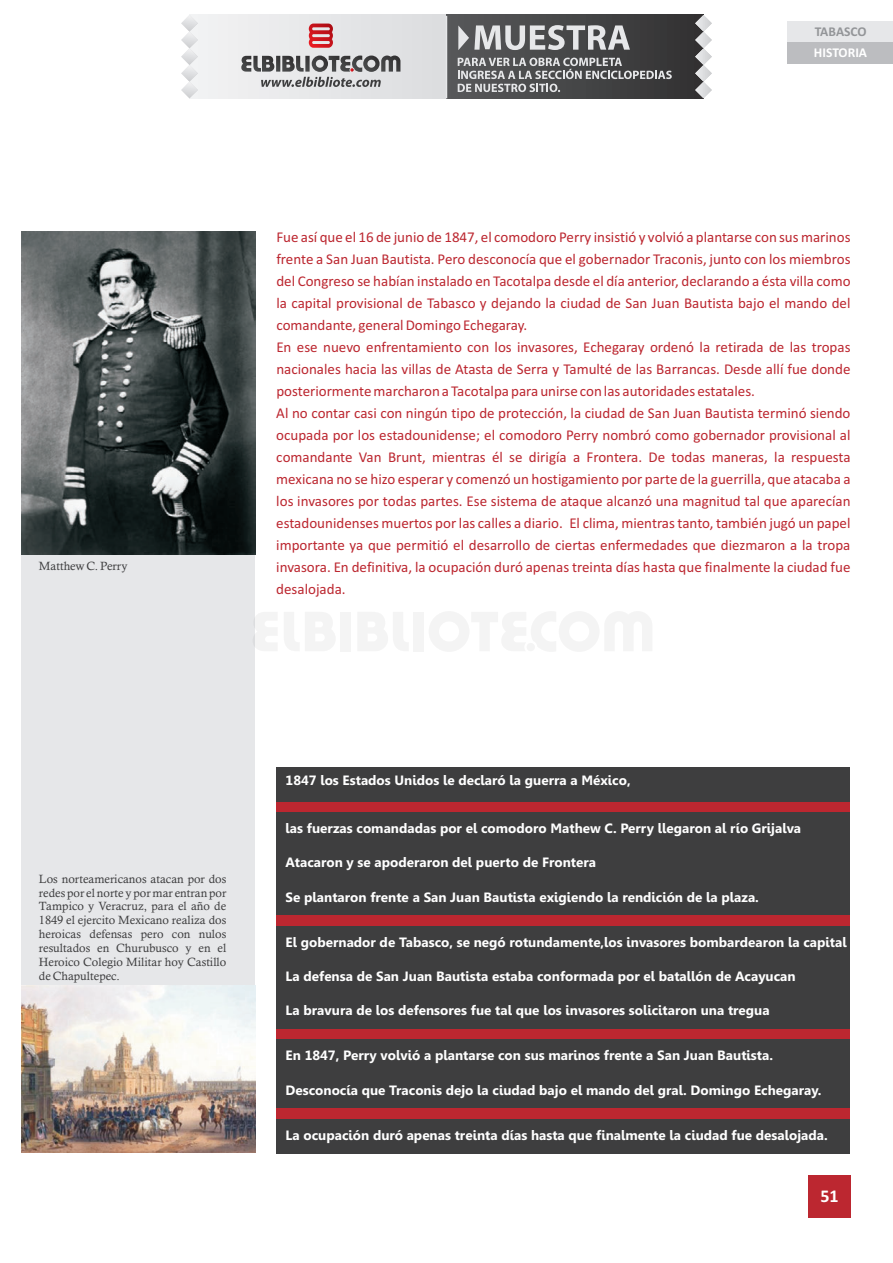
<style>
.page{position:relative;width:893px;height:1263px;background:#fff}
.page>*{position:absolute;margin:0;border:0;box-sizing:border-box;transform-origin:0 0}
.t1{font:700 18px "Calibri";color:#fff}
.t2{font:15px/21.9px "Calibri";color:#bc2730}
.t3{font:700 13.5px "Gisha";color:#fff}
.t4{font:700 13.5px "Calibri";color:#fff}
.t5{font:700 13.5px "Calibri";color:#939598}
.t6{font:12px/13.8px "Calisto";color:#3e3e3f;text-align:justify}
</style>
<div class="page">
<div style="left:276px;top:767px;width:574px;height:386px;background:#bc2730"></div>
<div style="left:276px;top:767px;width:574px;height:34px;background:#3e3e3f"></div>
<div style="left:276px;top:812px;width:574px;height:34px;background:#3e3e3f"></div>
<div style="left:276px;top:846px;width:574px;height:35px;background:#3e3e3f"></div>
<div style="left:276px;top:881px;width:574px;height:34px;background:#3e3e3f"></div>
<div style="left:276px;top:926px;width:574px;height:34px;background:#3e3e3f"></div>
<div style="left:276px;top:960px;width:574px;height:34px;background:#3e3e3f"></div>
<div style="left:276px;top:994px;width:574px;height:35px;background:#3e3e3f"></div>
<div style="left:276px;top:1039px;width:574px;height:35px;background:#3e3e3f"></div>
<div style="left:276px;top:1074px;width:574px;height:34px;background:#3e3e3f"></div>
<div style="left:276px;top:1119px;width:574px;height:34px;background:#3e3e3f"></div>
<div style="left:808px;top:1175px;width:42px;height:43px;background:#bc2730"></div>
<div style="left:21px;top:231px;width:234px;height:921px;background:#e6e7e9"></div>
<img style="left:21px;top:231px;width:234px;height:324px">
<img style="left:21px;top:985px;width:234px;height:167px">
<div style="left:787px;top:21px;width:106px;height:21px;background:#e6e7e9"></div>
<div style="left:787px;top:42px;width:106px;height:22px;background:#bcbdc0"></div>
<div style="left:189px;top:15px;width:514px;height:83px;background:#e6e7e9"></div>
<svg style="left:255px;top:612px;width:22px;height:39px"></svg>
<svg style="left:284px;top:612px;width:51px;height:39px"></svg>
<div style="left:340px;top:612px;width:11px;height:39px;background:#f4f4f4"></div>
<svg style="left:358px;top:612px;width:50px;height:39px"></svg>
<div style="left:413px;top:612px;width:11px;height:39px;background:#f4f4f4"></div>
<svg style="left:429px;top:612px;width:223px;height:39px"></svg>
<div style="left:446px;top:15px;width:257px;height:83px;background:linear-gradient(to right,#5a5b5d,#323232)"></div>
<svg style="left:181px;top:15px;width:17px;height:83px"></svg>
<svg style="left:695px;top:15px;width:17px;height:83px"></svg>
<svg style="left:309px;top:24px;width:24px;height:24px"></svg>
<svg style="left:241px;top:56px;width:159px;height:31px"></svg>
<svg style="left:458px;top:58px;width:214px;height:34px"></svg>
<svg style="left:458px;top:25px;width:172px;height:25px"></svg>
<hr style="left:446px;top:16px;width:1px;height:82px;background:#e6e7e9">
<p class="t6" style="left:39px;top:560px;width:90px">Matthew C. Perry</p>
<p class="t5" style="left:815px;top:26px;width:53px">TABASCO</p>
<p class="t4" style="left:814px;top:47px;width:55px">HISTORIA</p>
<p class="t2" style="left:276px;top:227px;width:576px">Fue así que el 16 de junio de 1847, el comodoro Perry insistió y volvió a plantarse con sus marinos frente a San Juan Bautista. Pero desconocía que el gobernador Traconis, junto con los miembros del Congreso se habían instalado en Tacotalpa desde el día anterior, declarando a ésta villa como la capital provisional de Tabasco y dejando la ciudad de San Juan Bautista bajo el mando del comandante, general Domingo Echegaray.<br>En ese nuevo enfrentamiento con los invasores, Echegaray ordenó la retirada de las tropas nacionales hacia las villas de Atasta de Serra y Tamulté de las Barrancas. Desde allí fue donde posteriormente marcharon a Tacotalpa para unirse con las autoridades estatales.<br>Al no contar casi con ningún tipo de protección, la ciudad de San Juan Bautista terminó siendo ocupada por los estadounidense; el comodoro Perry nombró como gobernador provisional al comandante Van Brunt, mientras él se dirigía a Frontera. De todas maneras, la respuesta mexicana no se hizo esperar y comenzó un hostigamiento por parte de la guerrilla, que atacaba a los invasores por todas partes. Ese sistema de ataque alcanzó una magnitud tal que aparecían estadounidenses muertos por las calles a diario. El clima, mientras tanto, también jugó un papel importante ya que permitió el desarrollo de ciertas enfermedades que diezmaron a la tropa invasora. En definitiva, la ocupación duró apenas treinta días hasta que finalmente la ciudad fue desalojada.</p>
<p class="t6" style="left:39px;top:873px;width:189px">Los norteamericanos atacan por dos redes por el norte y por mar entran por Tampico y Veracruz, para el año de 1849 el ejercito Mexicano realiza dos heroicas defensas pero con nulos resultados en Churubusco y en el Heroico Colegio Militar hoy Castillo de Chapultepec.</p>
<p class="t3" style="left:286px;top:774px;width:347px">1847 los Estados Unidos le declaró la guerra a México,</p>
<p class="t3" style="left:286px;top:823px;width:517px">las fuerzas comandadas por el comodoro Mathew C. Perry llegaron al río Grijalva</p>
<p class="t3" style="left:286px;top:857px;width:312px">Atacaron y se apoderaron del puerto de Frontera</p>
<p class="t3" style="left:286px;top:891px;width:475px">Se plantaron frente a San Juan Bautista exigiendo la rendición de la plaza.</p>
<p class="t3" style="left:286px;top:937px;width:563px">El gobernador de Tabasco, se negó rotundamente,los invasores bombardearon la capital</p>
<p class="t3" style="left:286px;top:971px;width:512px">La defensa de San Juan Bautista estaba conformada por el batallón de Acayucan</p>
<p class="t3" style="left:286px;top:1005px;width:486px">La bravura de los defensores fue tal que los invasores solicitaron una tregua</p>
<p class="t3" style="left:286px;top:1050px;width:489px">En 1847, Perry volvió a plantarse con sus marinos frente a San Juan Bautista.</p>
<p class="t3" style="left:286px;top:1084px;width:537px">Desconocía que Traconis dejo la ciudad bajo el mando del gral. Domingo Echegaray.</p>
<p class="t3" style="left:286px;top:1130px;width:544px">La ocupación duró apenas treinta días hasta que finalmente la ciudad fue desalojada.</p>
<p class="t1" style="left:820px;top:1189px;width:20px">51</p>
</div>
